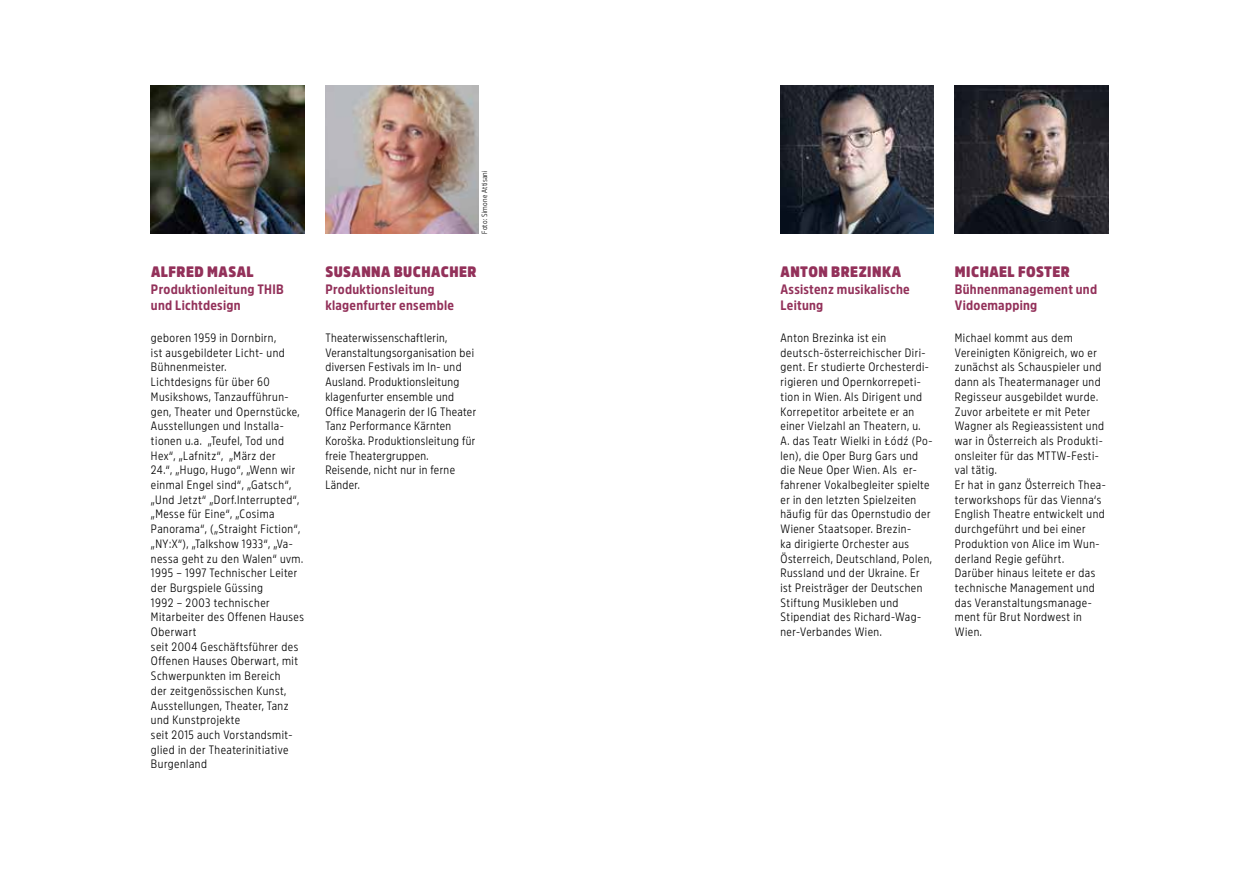
<style>
.page{position:relative;width:1259px;height:893px;background:#fff}
.page>*{position:absolute;margin:0;border:0;box-sizing:border-box;transform-origin:0 0}
.t1{font:900 15px "Amsi Pro Narrow";letter-spacing:.03em;color:#93315a}
.t2{font:700 13.5px/16.5px "Amsi Pro Narrow";letter-spacing:.02em;color:#93315a}
.t3{font:300 12px/14.7px "Amsi Pro Narrow";letter-spacing:.04em;color:#000}
.t4{font:300 7.5px "Amsi Pro Narrow";letter-spacing:.03em;color:#000}
</style>
<div class="page">
<img style="left:955px;top:85px;width:153px;height:149px">
<img style="left:780px;top:85px;width:153px;height:149px">
<img style="left:151px;top:85px;width:153px;height:149px">
<img style="left:325px;top:85px;width:153px;height:149px">
<p class="t1" style="left:151px;top:260px;width:104px">ALFRED MASAL</p>
<p class="t2" style="left:151px;top:279px;width:134px">Produktionleitung THIB und Lichtdesign</p>
<p class="t3" style="left:151px;top:329px;width:154px">geboren 1959 in Dornbirn,<br>ist ausgebildeter Licht- und<br>Bühnenmeister.<br>Lichtdesigns für über 60<br>Musikshows, Tanzaufführun&shy;gen, Theater und Opernstücke,<br>Ausstellungen und Installa&shy;tionen u.a. „Teufel, Tod und<br>Hex“, „Lafnitz“, „März der<br>24.“, „Hugo, Hugo“, „Wenn wir einmal Engel sind“, „Gatsch“, „Und Jetzt“ „Dorf.Interrupted“, „Messe für Eine“, „Cosima<br>Panorama“, („Straight Fiction“, „NY:X“), „Talkshow 1933“, „Va&shy;nessa geht zu den Walen“ uvm.<br>1995 – 1997 Technischer Leiter der Burgspiele Güssing<br>1992 – 2003 technischer<br>Mitarbeiter des Offenen Hauses<br>Oberwart<br>seit 2004 Geschäftsführer des<br>Offenen Hauses Oberwart, mit<br>Schwerpunkten im Bereich<br>der zeitgenössischen Kunst,<br>Ausstellungen, Theater, Tanz und Kunstprojekte<br>seit 2015 auch Vorstandsmit&shy;glied in der Theaterinitiative<br>Burgenland</p>
<p class="t4" style="left:478px;top:234px;width:65px;rotate:-90deg">Foto: Simone Attisani</p>
<p class="t1" style="left:325px;top:260px;width:152px">SUSANNA BUCHACHER</p>
<p class="t2" style="left:325px;top:279px;width:130px">Produktionsleitung klagenfurter ensemble</p>
<p class="t3" style="left:325px;top:329px;width:152px">Theaterwissenschaftlerin,<br>Veranstaltungsorganisation bei diversen Festivals im In- und<br>Ausland. Produktionsleitung klagenfurter ensemble und<br>Office Managerin der IG Theater<br>Tanz Performance Kärnten<br>Koroška. Produktionsleitung für freie Theatergruppen.<br>Reisende, nicht nur in ferne<br>Länder.</p>
<p class="t1" style="left:780px;top:260px;width:122px">ANTON BREZINKA</p>
<p class="t2" style="left:780px;top:279px;width:131px">Assistenz musikalische<br>Leitung</p>
<p class="t3" style="left:780px;top:329px;width:153px">Anton Brezinka ist ein deutsch-österreichischer Diri&shy;gent. Er studierte Orchesterdi&shy;rigieren und Opernkorrepeti&shy;tion in Wien. Als Dirigent und<br>Korrepetitor arbeitete er an einer Vielzahl an Theatern, u.<br>A. das Teatr Wielki in Łódź (Po&shy;len), die Oper Burg Gars und die Neue Oper Wien. Als er&shy;fahrener Vokalbegleiter spielte er in den letzten Spielzeiten häufig für das Opernstudio der<br>Wiener Staatsoper. Brezin-<br>ka dirigierte Orchester aus<br>Österreich, Deutschland, Polen,<br>Russland und der Ukraine. Er ist Preisträger der Deutschen<br>Stiftung Musikleben und<br>Stipendiat des Richard-Wag&shy;ner-Verbandes Wien.</p>
<p class="t1" style="left:955px;top:260px;width:116px">MICHAEL FOSTER</p>
<p class="t2" style="left:955px;top:279px;width:144px">Bühnenmanagement und<br>Vidoemapping</p>
<p class="t3" style="left:955px;top:329px;width:152px">Michael kommt aus dem<br>Vereinigten Königreich, wo er zunächst als Schauspieler und dann als Theatermanager und<br>Regisseur ausgebildet wurde.<br>Zuvor arbeitete er mit Peter<br>Wagner als Regieassistent und war in Österreich als Produkti&shy;onsleiter für das MTTW-Festi&shy;val tätig.<br>Er hat in ganz Österreich Thea&shy;terworkshops für das Vienna‘s<br>English Theatre entwickelt und durchgeführt und bei einer<br>Produktion von Alice im Wun&shy;derland Regie geführt.<br>Darüber hinaus leitete er das technische Management und das Veranstaltungsmanage&shy;ment für Brut Nordwest in<br>Wien.</p>
</div>
